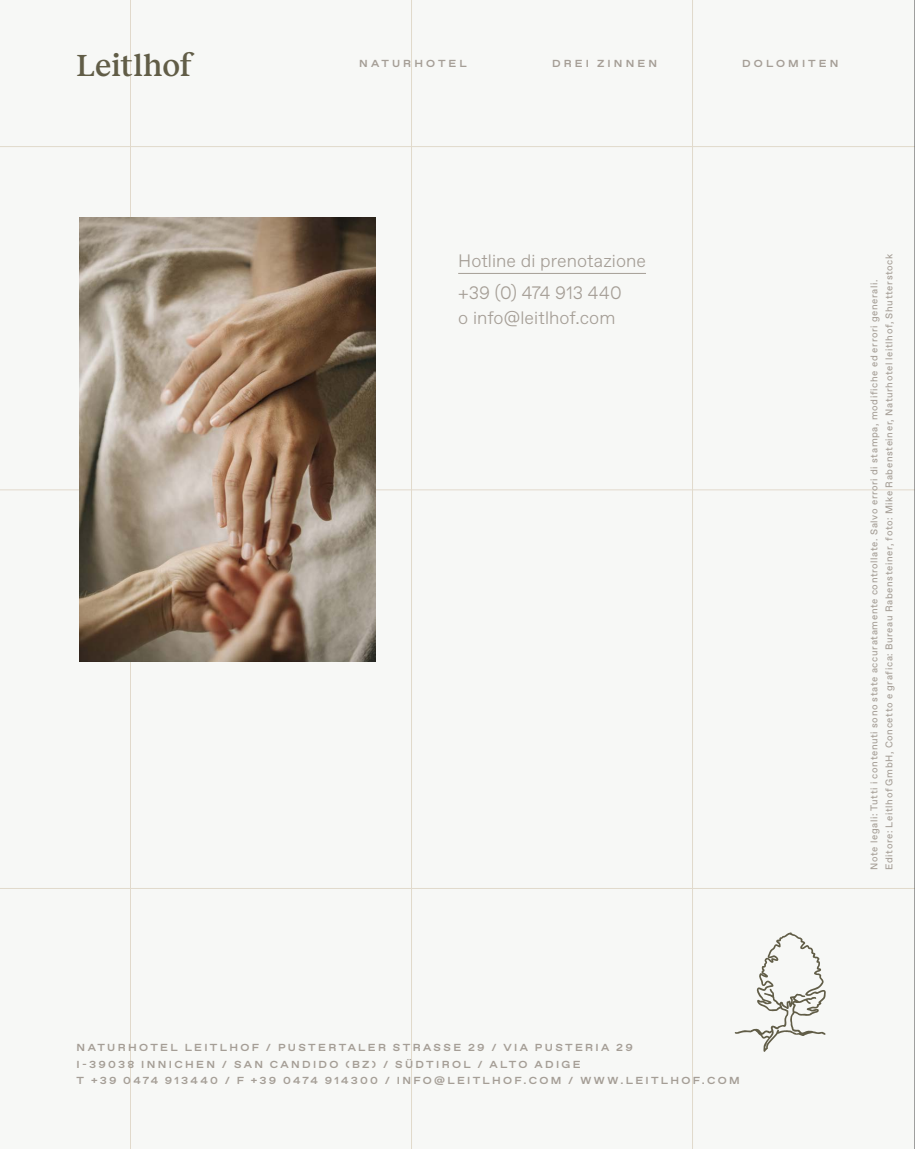
<style>
.page{position:relative;width:915px;height:1149px;background:#fff}
.page>*{position:absolute;margin:0;border:0;box-sizing:border-box;transform-origin:0 0}
.t1{font:500 31.5px "Reckless";letter-spacing:-.005em;color:#615d47}
.t2{font:300 18px/31.5px "Favorit";letter-spacing:.005em;color:#a59e96}
.t3{font:700 expanded 10.2px/16.5px "Favorit";letter-spacing:.23em;color:#a59e96}
.t4{font:700 expanded 10.2px "Favorit";letter-spacing:.3em;color:#a59e96}
.t5{font:700 expanded 10.2px "Favorit";letter-spacing:.305em;color:#a59e96}
.t6{font:9.75px/15px "Favorit";letter-spacing:.06em;color:#a59e96}
</style>
<div class="page">
<div style="left:0;top:0;width:914px;height:1148px;background:#f7f8f6"></div>
<hr style="left:130px;top:0;width:1px;height:1148px;background:#cbbba0">
<hr style="left:0;top:146px;width:914px;height:1px;background:#cbbba0">
<hr style="left:0;top:489px;width:914px;height:1px;background:#cbbba0">
<hr style="left:0;top:887px;width:914px;height:1px;background:#cbbba0">
<hr style="left:411px;top:0;width:1px;height:1148px;background:#cbbba0">
<hr style="left:692px;top:0;width:1px;height:1148px;background:#cbbba0">
<svg style="left:734px;top:932px;width:91px;height:119px"></svg>
<img style="left:80px;top:218px;width:295px;height:443px">
<hr style="left:458px;top:273px;width:187px;height:1px;background:#a59e96">
<hr style="left:914px;top:0;width:1px;height:1148px;background:#4a4a49">
<h1 class="t1" style="left:77px;top:42px;width:118px">Leitlhof</h1>
<p class="t4" style="left:359px;top:56px;width:109px">NATURHOTEL</p>
<p class="t5" style="left:552px;top:56px;width:106px">DREI ZINNEN</p>
<p class="t4" style="left:742px;top:56px;width:98px">DOLOMITEN</p>
<h2 class="t2" style="left:458px;top:245px;width:189px">Hotline di prenotazione +39 (0) 474 913 440</h2>
<h2 class="t2" style="left:458px;top:301px;width:159px">o info@leitlhof.com</h2>
<p class="t3" style="left:77px;top:1038px;width:664px">NATURHOTEL LEITLHOF / PUSTERTALER STRASSE 29 / VIA PUSTERIA 29<br>I-39038 INNICHEN / SAN CANDIDO (BZ) / SÜDTIROL / ALTO ADIGE<br>T +39 0474 913440 / F +39 0474 914300 / INFO@LEITLHOF.COM / WWW.LEITLHOF.COM</p>
<p class="t6" style="left:866px;top:869px;width:617px;rotate:-90deg">Note legali: Tutti i contenuti sono state accuratamente controllate. Salvo errori di stampa, modifiche ed errori generali.<br>Editore: Leitlhof GmbH, Concetto e grafica: Bureau Rabensteiner, foto: Mike Rabensteiner, Naturhotel leitlhof, Shutterstock</p>
</div>
